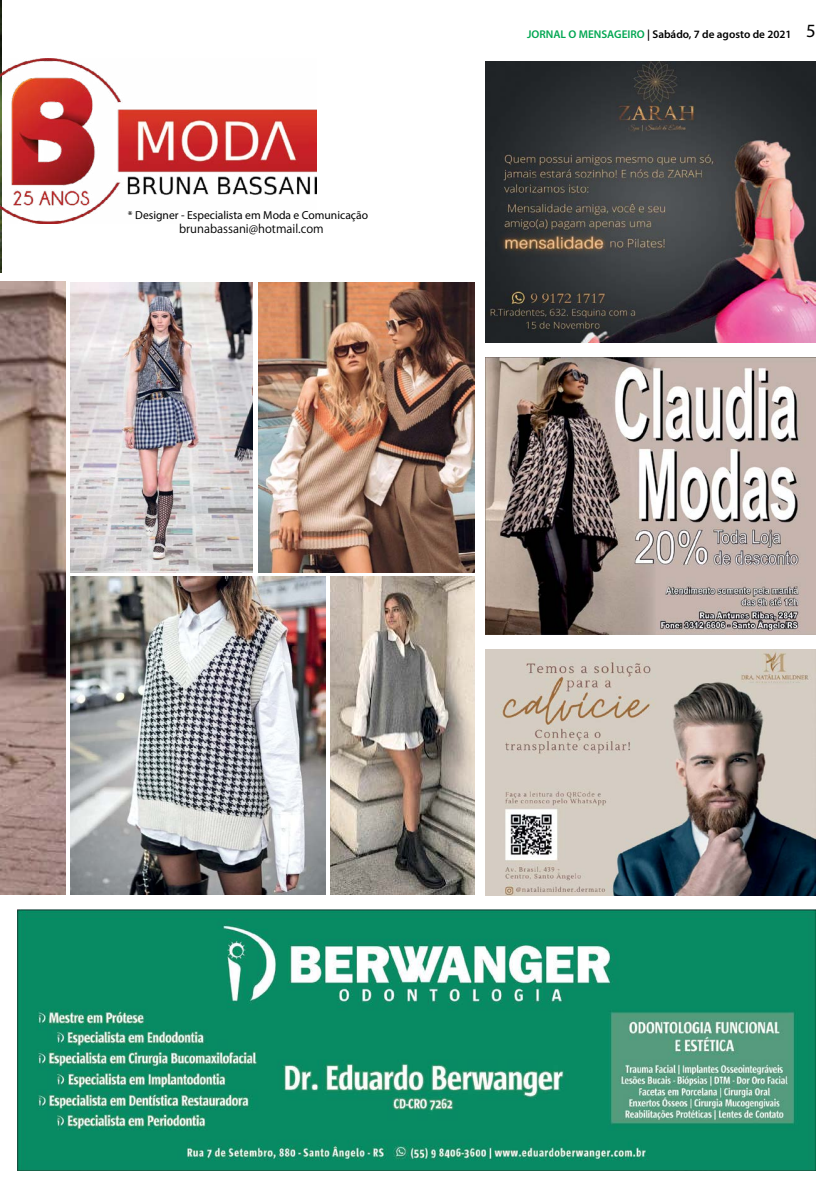
<style>
.page{position:relative;width:833px;height:1188px;background:#fff}
.page>*{position:absolute;margin:0;border:0;box-sizing:border-box;transform-origin:0 0}
.t1{font:11.62px "Myriad Pro";color:#000}
.t2{font:11.62px "Koz Go Pro";color:#000}
.t3{font:600 11.25px "Myriad Pro";color:#000}
.s1{color:#00a651}
.s2{font-weight:400;font-size:18.75px}
</style>
<div class="page">
<img style="left:0;top:0;width:1px;height:272px">
<img style="left:0;top:59px;width:316px;height:164px">
<img style="left:486px;top:357px;width:329px;height:277px">
<img style="left:18px;top:909px;width:797px;height:260px">
<img style="left:486px;top:61px;width:329px;height:282px">
<img style="left:486px;top:649px;width:329px;height:246px">
<img style="left:71px;top:576px;width:255px;height:318px">
<img style="left:0;top:282px;width:65px;height:612px">
<img style="left:71px;top:282px;width:181px;height:290px">
<img style="left:258px;top:282px;width:216px;height:290px">
<img style="left:331px;top:576px;width:143px;height:318px">
<p class="t1" style="left:128px;top:208px;width:242px">* Designer - Especialista em Moda e Comunicação</p>
<p class="t2" style="left:179px;top:221px;width:146px">brunabassani@hotmail.com</p>
<p class="t3" style="left:527px;top:27px;width:290px"><span class="s1">JORNAL O MENSAGEIRO</span> | Sabádo, 7 de agosto de 2021 <span class="s2">5</span></p>
</div>
